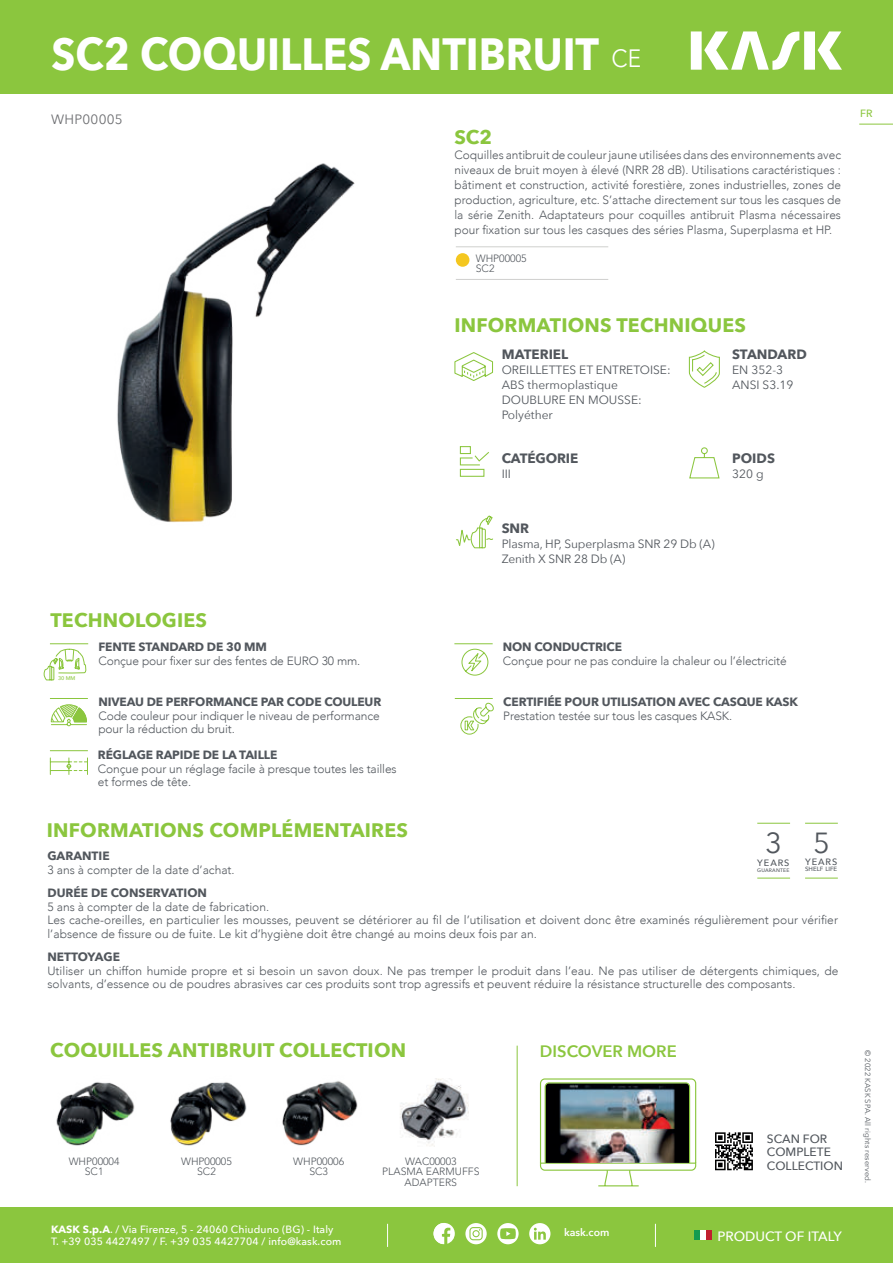
<style>
.page{position:relative;width:893px;height:1263px;background:#fff}
.page>*{position:absolute;margin:0;border:0;box-sizing:border-box;transform-origin:0 0}
.t1{font:700 45.15px "Avenir Next";color:#fff;scale:.9 1}
.t2{font:29.1px "Avenir Next";color:#52575d}
.t3{font:700 19.5px "Avenir Next";letter-spacing:.01em;color:#8bc63e}
.t4{font:600 16.5px "Avenir Next";color:#8bc63e}
.t5{font:700 13.5px "Avenir Next";letter-spacing:-.005em;color:#52575d}
.t6{font:500 13.5px "Avenir Next";color:#fff}
.t7{font:13.5px "Avenir Next";letter-spacing:.02em;color:#6d6e71}
.t8{font:300 12px/13.5px "Avenir";color:#52575d}
.t9{font:700 12px "Avenir Next";letter-spacing:-.01em;color:#52575d}
.t10{font:12px/15px "Avenir Next";color:#52575d}
.t11{font:500 12px/13.5px "Avenir Next";color:#52575d}
.t12{font:500 10.5px/12.6px "Avenir Next";letter-spacing:.01em;color:#fff}
.t13{font:300 10.5px/10.5px "Avenir LT Std";color:#52575d;text-align:center}
.t14{font:600 10.5px "Avenir Next";color:#fff}
.t15{font:500 10.5px "Avenir Next";color:#8bc63e}
.t16{font:500 9.15px "Avenir Next";letter-spacing:.1em;color:#52575d}
.t17{font:7.65px "Avenir Next";letter-spacing:.01em;color:#52575d}
.t18{font:500 6.15px "Avenir Next";color:#52575d}
.t19{font:500 5.4px "Avenir Next";color:#8bc63e}
.t20{font:500 5.1px "Avenir Next";letter-spacing:.035em;color:#52575d}
.s1{font-weight:400;font-size:25.05px}
.s2{font-weight:700}
</style>
<div class="page">
<div style="left:0;top:1208px;width:893px;height:55px;background:#8bc63e"></div>
<svg style="left:387px;top:1224px;width:1px;height:23px"></svg>
<svg style="left:655px;top:1224px;width:1px;height:23px"></svg>
<svg style="left:443px;top:1223px;width:12px;height:21px"></svg>
<svg style="left:434px;top:1223px;width:9px;height:21px"></svg>
<svg style="left:465px;top:1223px;width:22px;height:21px"></svg>
<svg style="left:497px;top:1223px;width:22px;height:21px"></svg>
<svg style="left:529px;top:1223px;width:21px;height:21px"></svg>
<div style="left:694px;top:1230px;width:6px;height:10px;background:#139b50"></div>
<div style="left:700px;top:1230px;width:6px;height:10px;background:#fff"></div>
<div style="left:706px;top:1230px;width:6px;height:10px;background:#c01f2e"></div>
<div style="left:0;top:0;width:893px;height:94px;background:#8bc63e"></div>
<hr style="left:859px;top:124px;width:34px;height:1px;background:#8bc63e">
<svg style="left:691px;top:31px;width:151px;height:39px"></svg>
<img style="left:539px;top:1078px;width:158px;height:109px">
<svg style="left:715px;top:1170px;width:38px;height:1px"></svg>
<svg style="left:715px;top:1132px;width:38px;height:38px"></svg>
<svg style="left:688px;top:350px;width:32px;height:38px"></svg>
<svg style="left:689px;top:447px;width:31px;height:32px"></svg>
<svg style="left:454px;top:352px;width:39px;height:29px"></svg>
<hr style="left:50px;top:643px;width:38px;height:1px;background:#8bc63e">
<svg style="left:43px;top:648px;width:44px;height:33px"></svg>
<hr style="left:50px;top:750px;width:38px;height:1px;background:#8bc63e">
<svg style="left:50px;top:758px;width:38px;height:16px"></svg>
<hr style="left:454px;top:643px;width:39px;height:1px;background:#8bc63e">
<svg style="left:461px;top:648px;width:28px;height:28px"></svg>
<hr style="left:50px;top:698px;width:38px;height:1px;background:#8bc63e">
<svg style="left:51px;top:704px;width:36px;height:22px"></svg>
<hr style="left:455px;top:698px;width:38px;height:1px;background:#8bc63e">
<svg style="left:460px;top:702px;width:34px;height:33px"></svg>
<hr style="left:517px;top:1046px;width:1px;height:140px;background:#8bc63e">
<hr style="left:456px;top:246px;width:152px;height:1px;background:#cfd0ce">
<hr style="left:456px;top:279px;width:152px;height:1px;background:#cfd0ce">
<div style="left:456px;top:253px;width:13px;height:14px;background:#f4c720;border-radius:50%"></div>
<img style="left:117px;top:163px;width:238px;height:359px">
<svg style="left:459px;top:446px;width:30px;height:31px"></svg>
<svg style="left:456px;top:515px;width:37px;height:34px"></svg>
<hr style="left:805px;top:823px;width:33px;height:1px;background:#8bc63e">
<hr style="left:805px;top:878px;width:33px;height:1px;background:#8bc63e">
<hr style="left:757px;top:823px;width:33px;height:1px;background:#8bc63e">
<hr style="left:757px;top:878px;width:33px;height:1px;background:#8bc63e">
<img style="left:56px;top:1082px;width:79px;height:64px">
<img style="left:170px;top:1082px;width:77px;height:64px">
<img style="left:282px;top:1081px;width:76px;height:65px">
<img style="left:400px;top:1078px;width:69px;height:69px">
<h1 class="t1" style="left:51px;top:28px;width:657px">SC2 COQUILLES ANTIBRUIT <span class="s1">CE</span></h1>
<p class="t7" style="left:51px;top:114px;width:73px">WHP00005</p>
<h3 class="t3" style="left:50px;top:608px;width:158px">TECHNOLOGIES</h3>
<p class="t9" style="left:98px;top:637px;width:170px">FENTE STANDARD DE 30 MM</p>
<p class="t8" style="left:98px;top:654px;width:263px">Conçue pour fixer sur des fentes de EURO 30 mm.</p>
<p class="t19" style="left:58px;top:675px;width:19px">30 MM</p>
<p class="t9" style="left:98px;top:695px;width:284px">NIVEAU DE PERFORMANCE PAR CODE COULEUR</p>
<p class="t8" style="left:98px;top:710px;width:283px">Code couleur pour indiquer le niveau de performance pour la réduction du bruit.</p>
<p class="t9" style="left:98px;top:748px;width:181px">RÉGLAGE RAPIDE DE LA TAILLE</p>
<p class="t8" style="left:98px;top:763px;width:300px">Conçue pour un réglage facile à presque toutes les tailles et formes de tête.</p>
<h3 class="t3" style="left:47px;top:819px;width:363px">INFORMATIONS COMPLÉMENTAIRES</h3>
<p class="t9" style="left:47px;top:849px;width:64px">GARANTIE</p>
<p class="t8" style="left:47px;top:864px;width:189px">3 ans à compter de la date d’achat.</p>
<h3 class="t3" style="left:454px;top:126px;width:39px">SC2</h3>
<p class="t8" style="left:454px;top:148px;width:388px;line-height:15px;text-align:justify">Coquilles antibruit de couleur jaune utilisées dans des environnements avec niveaux de bruit moyen à élevé (NRR 28 dB). Utilisations caractéristiques : bâtiment et construction, activité forestière, zones industrielles, zones de production, agriculture, etc. S’attache directement sur tous les casques de la série Zenith. Adaptateurs pour coquilles antibruit Plasma nécessaires pour fixation sur tous les casques des séries Plasma, Superplasma et HP.</p>
<p class="t13" style="left:476px;top:253px;width:52px;text-align:left">WHP00005<br>SC2</p>
<h3 class="t3" style="left:454px;top:314px;width:293px">INFORMATIONS TECHNIQUES</h3>
<p class="t5" style="left:502px;top:347px;width:68px">MATERIEL</p>
<p class="t10" style="left:502px;top:364px;width:170px">OREILLETTES ET ENTRETOISE:<br>ABS thermoplastique<br>DOUBLURE EN MOUSSE:<br>Polyéther</p>
<p class="t5" style="left:502px;top:451px;width:78px">CATÉGORIE</p>
<p class="t10" style="left:502px;top:468px;width:11px">III</p>
<p class="t5" style="left:502px;top:521px;width:29px">SNR</p>
<p class="t10" style="left:502px;top:538px;width:215px">Plasma, HP, Superplasma SNR 29 Db (A)<br>Zenith X SNR 28 Db (A)</p>
<p class="t5" style="left:732px;top:347px;width:76px">STANDARD</p>
<p class="t10" style="left:732px;top:364px;width:63px">EN 352-3<br>ANSI S3.19</p>
<p class="t5" style="left:732px;top:451px;width:44px">POIDS</p>
<p class="t10" style="left:732px;top:468px;width:33px">320 g</p>
<p class="t9" style="left:503px;top:637px;width:121px">NON CONDUCTRICE</p>
<p class="t8" style="left:503px;top:655px;width:285px">Conçue pour ne pas conduire la chaleur ou l’électricité</p>
<p class="t9" style="left:503px;top:695px;width:296px">CERTIFIÉE POUR UTILISATION AVEC CASQUE KASK</p>
<p class="t8" style="left:503px;top:710px;width:230px">Prestation testée sur tous les casques KASK.</p>
<h2 class="t2" style="left:765px;top:831px;width:18px">3</h2>
<p class="t16" style="left:757px;top:857px;width:34px">YEARS</p>
<p class="t20" style="left:757px;top:867px;width:34px">GUARANTEE</p>
<h2 class="t2" style="left:813px;top:831px;width:18px">5</h2>
<p class="t16" style="left:805px;top:857px;width:34px">YEARS</p>
<p class="t18" style="left:805px;top:866px;width:34px">SHELF LIFE</p>
<p class="t9" style="left:47px;top:886px;width:161px">DURÉE DE CONSERVATION</p>
<p class="t8" style="left:47px;top:901px;width:792px">5 ans à compter de la date de fabrication.<br>Les cache-oreilles, en particulier les mousses, peuvent se détériorer au fil de l’utilisation et doivent donc être examinés régulièrement pour vérifier l’absence de fissure ou de fuite. Le kit d’hygiène doit être changé au moins deux fois par an.</p>
<p class="t9" style="left:47px;top:950px;width:74px">NETTOYAGE</p>
<p class="t8" style="left:47px;top:965px;width:792px">Utiliser un chiffon humide propre et si besoin un savon doux. Ne pas tremper le produit dans l’eau. Ne pas utiliser de détergents chimiques, de solvants, d’essence ou de poudres abrasives car ces produits sont trop agressifs et peuvent réduire la résistance structurelle des composants.</p>
<p class="t15" style="left:860px;top:107px;width:14px">FR</p>
<h3 class="t3" style="left:50px;top:1039px;width:357px">COQUILLES ANTIBRUIT COLLECTION</h3>
<h3 class="t4" style="left:540px;top:1042px;width:138px">DISCOVER MORE</h3>
<p class="t13" style="left:69px;top:1156px;width:52px">WHP00004<br>SC1</p>
<p class="t13" style="left:293px;top:1156px;width:52px">WHP00006<br>SC3</p>
<p class="t13" style="left:382px;top:1156px;width:99px">WAC00003<br>PLASMA EARMUFFS<br>ADAPTERS</p>
<p class="t13" style="left:181px;top:1156px;width:52px">WHP00005<br>SC2</p>
<p class="t12" style="left:51px;top:1223px;width:292px"><span class="s2">KASK S.p.A</span>. / Via Firenze, 5 - 24060 Chiuduno (BG) - Italy<br>T. +39 035 4427497 / F. +39 035 4427704 / info@kask.com</p>
<p class="t14" style="left:564px;top:1226px;width:47px">kask.com</p>
<p class="t11" style="left:767px;top:1132px;width:77px">SCAN FOR<br>COMPLETE<br>COLLECTION</p>
<p class="t6" style="left:717px;top:1228px;width:126px">PRODUCT OF ITALY</p>
<p class="t17" style="left:871px;top:1050px;width:134px;rotate:90deg">© 2022 KASK SPA. All rights reserved.</p>
</div>
